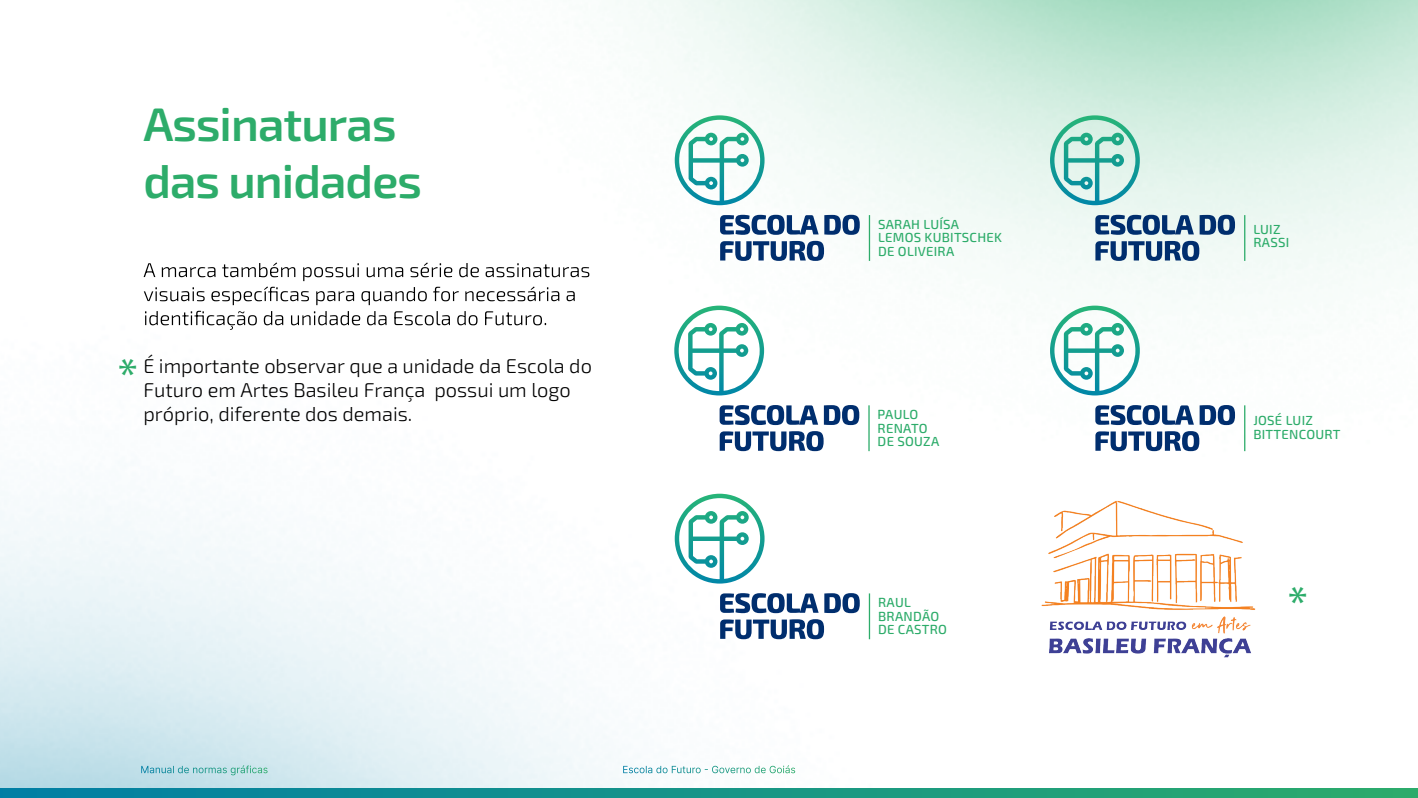
<style>
.page{position:relative;width:1418px;height:798px;background:#fff}
.page>*{position:absolute;margin:0;border:0;box-sizing:border-box;transform-origin:0 0}
.t1{font:600 47px/56.4px "Exo 2";letter-spacing:-.02em;color:#2dac6a}
.t2{font:46.7px "Myriad Pro";color:#2dac6a}
.t3{font:300 20px/24px "Exo 2";color:#000}
.t4{font:500 13.1px/13.7px "Exo 2";letter-spacing:.02em;color:#2dac6a}
</style>
<div class="page">
<img style="left:0;top:0;width:1417px;height:788px">
<svg style="left:141px;top:764px;width:126px;height:8px"></svg>
<svg style="left:656px;top:764px;width:133px;height:8px"></svg>
<svg style="left:0;top:788px;width:1417px;height:9px;background:#169487"></svg>
<svg style="left:144px;top:262px;width:445px;height:68px"></svg>
<svg style="left:388px;top:363px;width:8px;height:10px"></svg>
<svg style="left:674px;top:115px;width:90px;height:90px"></svg>
<svg style="left:720px;top:215px;width:98px;height:20px"></svg>
<svg style="left:824px;top:215px;width:35px;height:20px"></svg>
<svg style="left:720px;top:241px;width:104px;height:20px"></svg>
<hr style="left:868px;top:215px;width:2px;height:46px;background:#2dac6a">
<svg style="left:1050px;top:115px;width:89px;height:90px;background:#a2d9ce"></svg>
<svg style="left:1095px;top:215px;width:98px;height:20px;background:#6583a6"></svg>
<svg style="left:1199px;top:215px;width:35px;height:20px"></svg>
<svg style="left:1095px;top:241px;width:104px;height:20px"></svg>
<hr style="left:1244px;top:215px;width:1px;height:46px;background:#2dac6a">
<svg style="left:1050px;top:305px;width:89px;height:90px"></svg>
<svg style="left:1095px;top:405px;width:98px;height:20px"></svg>
<svg style="left:1199px;top:405px;width:35px;height:20px"></svg>
<svg style="left:1095px;top:431px;width:104px;height:16px"></svg>
<hr style="left:1244px;top:405px;width:1px;height:46px;background:#2dac6a">
<svg style="left:674px;top:493px;width:90px;height:90px"></svg>
<svg style="left:720px;top:592px;width:98px;height:20px"></svg>
<svg style="left:824px;top:592px;width:35px;height:20px"></svg>
<svg style="left:720px;top:618px;width:104px;height:21px"></svg>
<hr style="left:868px;top:593px;width:2px;height:46px;background:#2dac6a">
<img style="left:1020px;top:447px;width:262px;height:263px">
<svg style="left:674px;top:305px;width:90px;height:90px"></svg>
<svg style="left:719px;top:405px;width:140px;height:20px"></svg>
<svg style="left:719px;top:431px;width:104px;height:20px"></svg>
<hr style="left:868px;top:405px;width:1px;height:46px;background:#2dac6a">
<h1 class="t1" style="left:143px;top:94px;width:280px">Assinaturas das unidades</h1>
<h2 class="t2" style="left:118px;top:346px;width:21px">*</h2>
<p class="t3" style="left:143px;top:353px;width:450px">É importante observar que unidade da Escola do<br>Futuro em Artes Basileu França possui um logo próprio, diferente dos demais.</p>
<p class="t4" style="left:878px;top:216px;width:125px">SARAH LUÍSA<br>LEMOS KUBITSCHEK<br>DE OLIVEIRA</p>
<p class="t4" style="left:1253px;top:222px;width:37px">LUIZ<br>RASSI</p>
<p class="t4" style="left:877px;top:406px;width:63px">PAULO<br>RENATO<br>DE SOUZA</p>
<p class="t4" style="left:878px;top:594px;width:70px">RAUL<br>BRANDÃO<br>DE CASTRO</p>
<p class="t4" style="left:1253px;top:413px;width:89px">JOSÉ LUIZ<br>BITTENCOURT</p>
<h2 class="t2" style="left:1288px;top:574px;width:21px">*</h2>
</div>
